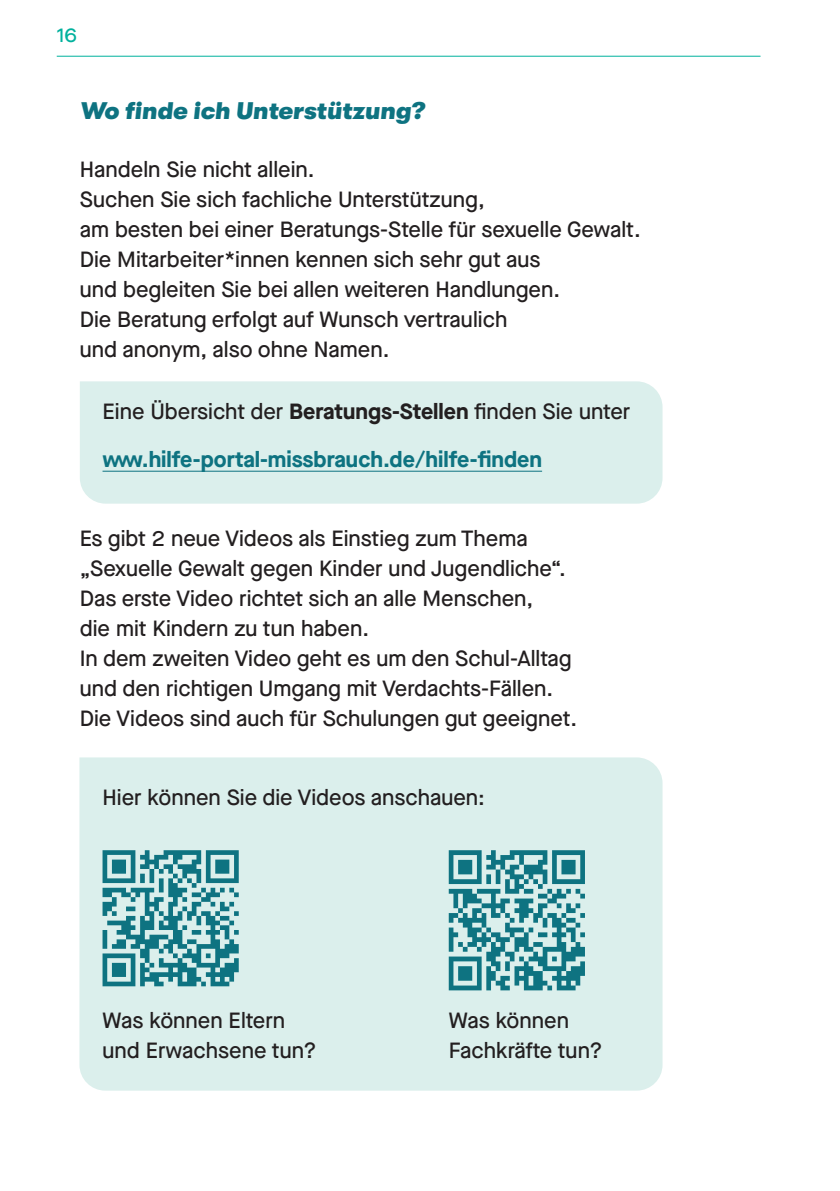
<style>
.page{position:relative;width:840px;height:1191px;background:#fff}
.page>*{position:absolute;margin:0;border:0;box-sizing:border-box;transform-origin:0 0}
.t1{font:24px "GT Walsheim Bl Ob";color:#0e7381}
.t2{font:500 22px/30px "Maison Neue";color:#231f20}
.t3{font:700 22px/48px "Maison Neue";color:#0e7381}
.t4{font:500 20px "Maison Neue";color:#00b19d}
.s1{font-weight:500;color:#231f20}
.s2{color:#231f20}
</style>
<div class="page">
<div style="left:80px;top:381px;width:582px;height:122px;background:#dbefec"></div>
<div style="left:79px;top:757px;width:583px;height:333px;background:#dbefec"></div>
<hr style="left:102px;top:471px;width:440px;height:1px;background:#0e7381">
<svg style="left:102px;top:850px;width:136px;height:136px;background:#71afb4"></svg>
<svg style="left:448px;top:850px;width:136px;height:140px;background:#72afb5"></svg>
<hr style="left:57px;top:56px;width:703px;height:1px;background:#00b19d">
<p class="t4" style="left:57px;top:21px;width:21px">16</p>
<p class="t1" style="left:80px;top:97px;width:345px">Wo finde ich Unterstützung?</p>
<p class="t2" style="left:80px;top:154px;width:562px">Handeln Sie nicht allein.<br>Suchen Sie sich fachliche Unterstützung,<br>am besten bei einer Beratungs-Stelle für sexuelle Gewalt.<br>Die Mitarbeiter*innen kennen sich sehr gut aus<br>und begleiten Sie bei allen weiteren Handlungen.<br>Die Beratung erfolgt auf Wunsch vertraulich<br>und anonym, also ohne Namen.</p>
<p class="t3" style="left:102px;top:387px;width:529px"><span class="s1">Eine Übersicht der</span> <span class="s2">Beratungs-Stellen</span> <span class="s1">finden Sie unter </span>www.hilfe-portal-missbrauch.de/hilfe-finden</p>
<p class="t2" style="left:80px;top:523px;width:498px">Es gibt 2 neue Videos als Einstieg zum Thema „Sexuelle Gewalt gegen Kinder und Jugendliche“.<br>Das erste Video richtet sich an alle Menschen,<br>die mit Kindern zu tun haben.<br>In dem zweiten Video geht es um den Schul-Alltag und den richtigen Umgang mit Verdachts-Fällen.<br>Die Videos sind auch für Schulungen gut geeignet.</p>
<p class="t2" style="left:102px;top:782px;width:384px">Hier können Sie die Videos anschauen:</p>
<p class="t2" style="left:102px;top:1005px;width:216px">Was können Eltern und Erwachsene tun?</p>
<p class="t2" style="left:448px;top:1005px;width:155px">Was können<br>Fachkräfte tun?</p>
</div>
